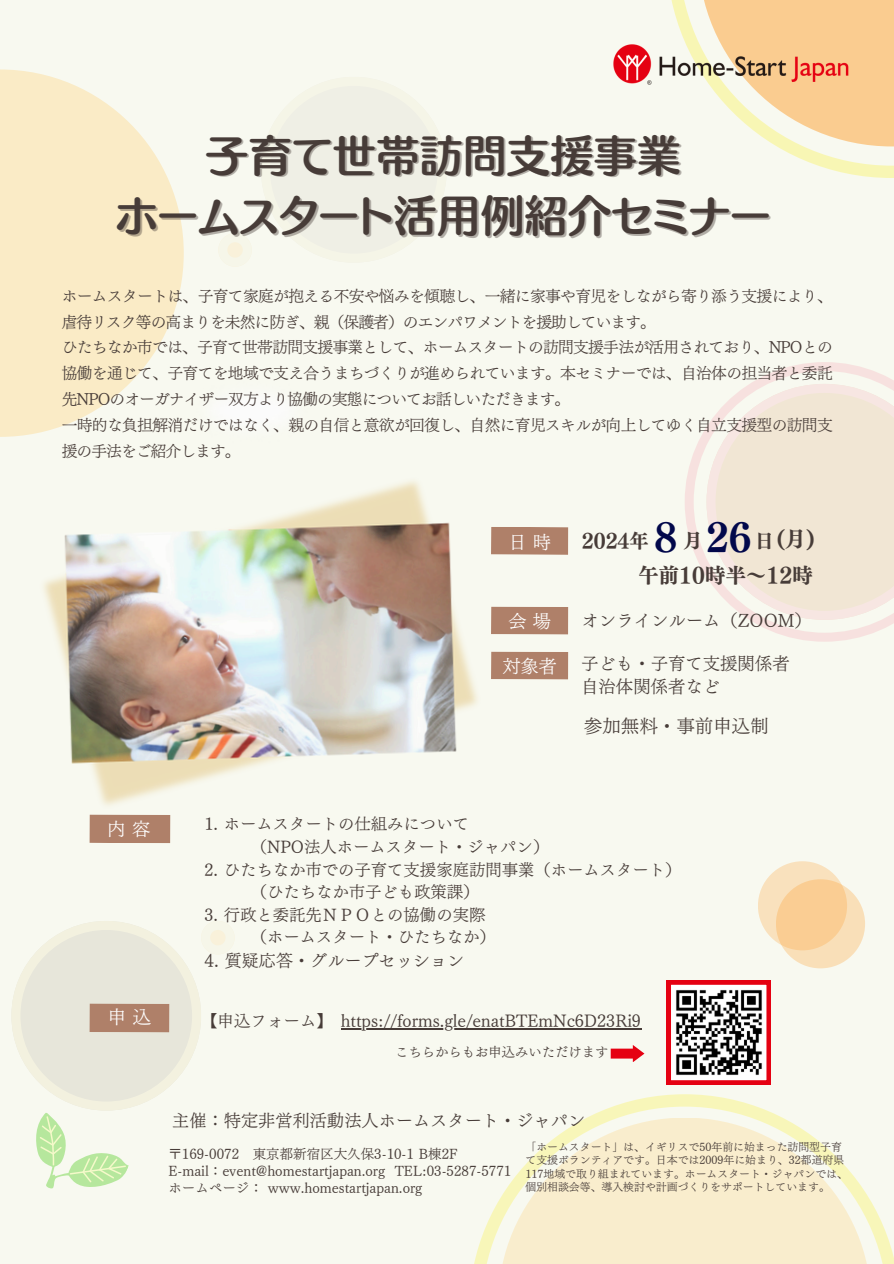
<style>
.page{position:relative;width:894px;height:1264px;background:#fff}
.page>*{position:absolute;margin:0;border:0;box-sizing:border-box;transform-origin:0 0}
.t1{font:43.5px "TEST Humming B";color:#473c38}
.t2{font:36.45px "Canva UD Mincho Pr 6 N B";color:#02084b}
.t3{font:20.85px "Canva UD Mincho Pr 6 N B";color:#473c38}
.t4{font:20.55px "Canva UD Mincho Pr 6 N B";color:#473c38}
.t5{font:19.2px "Canva UD Mincho Pr 6 N B";color:#473c38}
.t6{font:18.45px "UD Mincho Pr 6 N L";color:#473c38}
.t7{font:18.45px "UD Mincho Pr 6 N L";color:#fff}
.t8{font:18.3px "UD Mincho Pr 6 N L";color:#fff}
.t9{font:18.15px "UD Mincho Pr 6 N L";color:#fff}
.t10{font:17.4px/23.7px "UD Mincho Pr 6 N L";color:#473c38}
.t11{font:17.25px "UD Mincho Pr 6 N L";color:#473c38}
.t12{font:17.1px "UD Mincho Pr 6 N L";color:#473c38}
.t13{font:16.5px "UD Mincho Pr 6 N L";color:#473c38}
.t14{font:16.35px/22.5px "UD Mincho Pr 6 N L";color:#473c38}
.t15{font:15.75px/25.8px "UD Mincho Pr 6 N L";letter-spacing:-.04em;color:#473c38}
.t16{font:13.5px "UD Mincho Pr 6 N L";color:#473c38}
.t17{font:13.35px "UD Mincho Pr 6 N L";color:#473c38}
.t18{font:10.8px/13.5px "UD Mincho Pr 6 N L";color:#473c38}
.s1{color:rgb(71 60 56/.4)}
.s2{font-size:19.2px}
</style>
<div class="page">
<div style="left:0;top:0;width:893px;height:1263px;background:#f8f9f0"></div>
<svg style="left:0;top:69px;width:184px;height:368px;fill:#faebc6"></svg>
<svg style="left:671px;top:0;width:222px;height:177px"></svg>
<svg style="left:685px;top:362px;width:208px;height:279px"></svg>
<svg style="left:706px;top:384px;width:187px;height:236px"></svg>
<svg style="left:270px;top:86px;width:168px;height:167px"></svg>
<svg style="left:227px;top:242px;width:16px;height:16px"></svg>
<svg style="left:11px;top:921px;width:215px;height:268px"></svg>
<svg style="left:474px;top:1094px;width:419px;height:169px"></svg>
<svg style="left:498px;top:1117px;width:372px;height:146px;fill:#f9edcd"></svg>
<div style="left:89px;top:1003px;width:80px;height:29px;background:#af8069"></div>
<hr style="left:341px;top:1028px;width:300px;height:1px;background:#473c38">
<div style="left:757px;top:861px;width:89px;height:89px;background:#f9e1bd;border-radius:50%"></div>
<svg style="left:697px;top:0;width:196px;height:146px;fill:#facc90"></svg>
<svg style="left:610px;top:1045px;width:34px;height:16px"></svg>
<img style="left:43px;top:481px;width:501px;height:336px">
<div style="left:89px;top:814px;width:81px;height:29px;background:#af8069"></div>
<img style="left:613px;top:40px;width:241px;height:47px">
<svg style="left:666px;top:980px;width:104px;height:104px"></svg>
<div style="left:491px;top:606px;width:77px;height:28px;background:#af8069"></div>
<div style="left:491px;top:651px;width:77px;height:28px;background:#af8069"></div>
<div style="left:491px;top:527px;width:77px;height:28px;background:#af8069"></div>
<svg style="left:775px;top:879px;width:89px;height:89px;background:#f9d3a0"></svg>
<h6 class="t1" style="left:207px;top:133px;width:475px"><span class="s1">子</span>育て世帯訪問<span class="s1">支</span>援事業</h6>
<h6 class="t1" style="left:115px;top:194px;width:656px">ホームスタート活<span class="s1">用</span>例紹介セミナー</h6>
<p class="t15" style="left:62px;top:283px;width:772px">ホームスタートは、子育て家庭が抱える不安や悩みを傾聴し、一緒に家事や育児をしながら寄り添う支援により、虐待リスク等の高まりを未然に防ぎ、親（保護者）のエンパワメントを援助しています。<br>ひたちなか市では、子育て世帯訪問支援事業として、ホームスタートの訪問支援手法が活用されており、NPOとの協働を通じて、子育てを地域で支え合うまちづくりが進められています。本セミナーでは、自治体の担当者と委託先NPOのオーガナイザー双方より協働の実態についてお話しいただきます。<br>一時的な負担解消だけではなく、親の自信と意欲が回復し、自然に育児スキルが向上してゆく自立支援型の訪問支援の手法をご紹介します。</p>
<p class="t8" style="left:107px;top:819px;width:45px">内容</p>
<p class="t9" style="left:508px;top:532px;width:44px">日 時</p>
<p class="t9" style="left:508px;top:612px;width:44px">会場</p>
<h4 class="t9" style="left:502px;top:657px;width:56px">対象者</h4>
<h2 class="t5" style="left:582px;top:531px;width:68px">2024年</h2>
<h4 class="t2" style="left:654px;top:518px;width:24px">8</h4>
<h4 class="t5" style="left:683px;top:531px;width:17px">月</h4>
<h4 class="t2" style="left:706px;top:519px;width:47px">26</h4>
<h4 class="t3" style="left:754px;top:528px;width:62px"><span class="s2">日</span> (月)</h4>
<h4 class="t4" style="left:637px;top:564px;width:176px">午前10時半～12時</h4>
<h5 class="t10" style="left:581px;top:608px;width:232px">オンラインルーム（ZOOM）</h5>
<p class="t10" style="left:581px;top:651px;width:210px">子ども・子育て支援関係者自治体関係者など</p>
<h2 class="t6" style="left:583px;top:716px;width:186px">参加無料・事前申込制</h2>
<p class="t14" style="left:250px;top:813px;width:300px;text-indent:-46px">1. ホームスタートの仕組みについて<br>（NPO法人ホームスタート・ジャパン）</p>
<p class="t14" style="left:250px;top:858px;width:432px;text-indent:-46px">2. ひたちなか市での子育て支援家庭訪問事業（ホームスタート）（ひたちなか市子ども政策課）</p>
<p class="t14" style="left:250px;top:903px;width:246px;text-indent:-46px">3. 行政と委託先ＮＰＯとの協働の実際（ホームスタート・ひたちなか）</p>
<p class="t12" style="left:204px;top:951px;width:261px">4. 質疑応答・グループセッション</p>
<h5 class="t7" style="left:108px;top:1007px;width:45px">申込</h5>
<h2 class="t13" style="left:201px;top:1012px;width:133px">【申込フォーム】</h2>
<p class="t13" style="left:341px;top:1012px;width:301px">https://forms.gle/enatBTEmNc6D23Ri9</p>
<h4 class="t17" style="left:395px;top:1045px;width:215px">こちらからもお申込みいただけます</h4>
<p class="t11" style="left:172px;top:1111px;width:414px">主催：特定非営利活動法人ホームスタート・ジャパン</p>
<p class="t16" style="left:168px;top:1147px;width:290px">〒169-0072 東京都新宿区大久保3-10-1 B棟2F</p>
<h4 class="t16" style="left:168px;top:1164px;width:344px">E-mail：event@homestartjapan.org TEL:03-5287-5771</h4>
<p class="t16" style="left:168px;top:1181px;width:255px">ホームページ： www.homestartjapan.org</p>
<p class="t18" style="left:525px;top:1139px;width:324px">「ホームスタート」は、イギリスで50年前に始まった訪問型子育て支援ボランティアです。日本では2009年に始まり、32都道府県117地域で取り組まれています。ホームスタート・ジャパンでは、個別相談会等、導入検討や計画づくりをサポートしています。</p>
</div>
